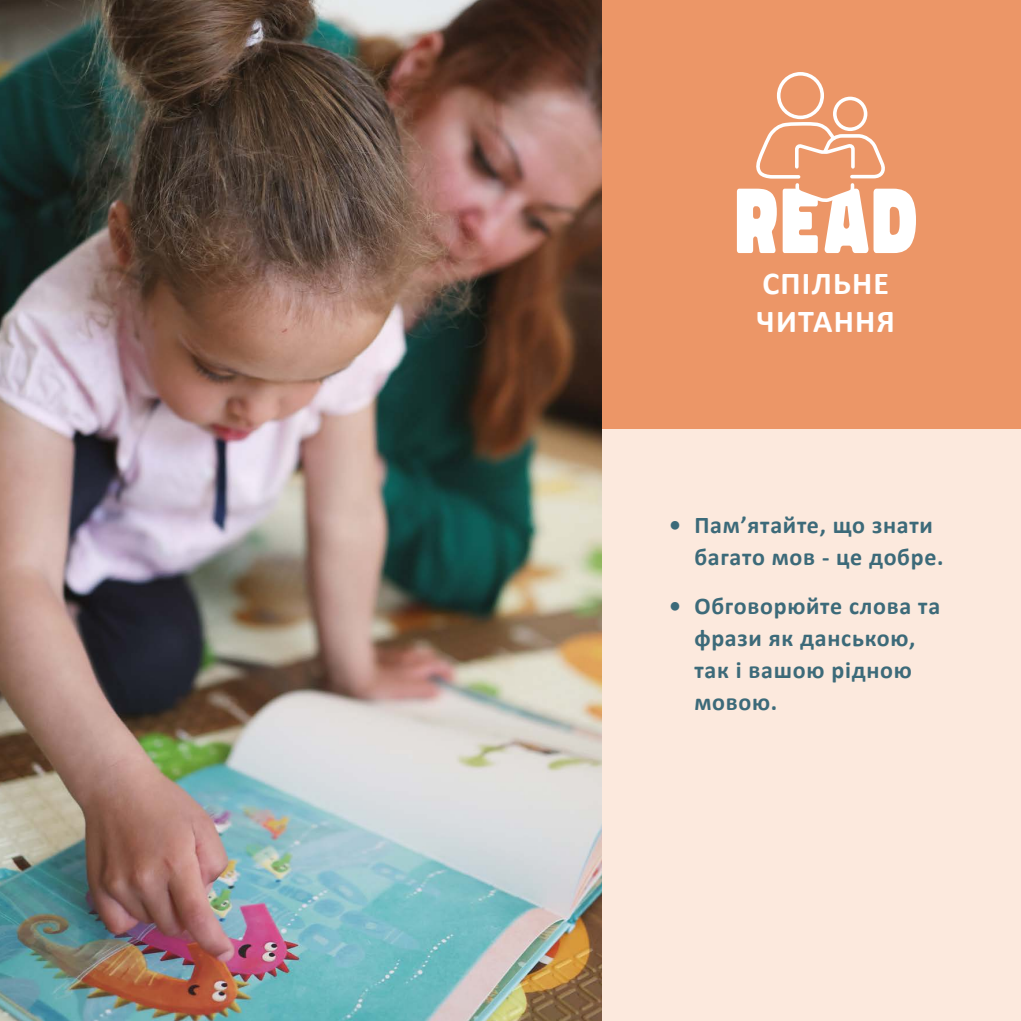
<style>
.page{position:relative;width:1021px;height:1021px;background:#fff}
.page>*{position:absolute;margin:0;border:0;box-sizing:border-box;transform-origin:0 0}
.t1{font:87.4px "Spot";color:#fff}
.t2{font:700 32px/38px "Calibri";letter-spacing:.04em;color:#fff}
.t3{font:700 24px/32px "Calibri";letter-spacing:.03em;color:#3c6a79}
</style>
<div class="page">
<div style="left:599px;top:425px;width:421px;height:595px;background:#fce9dd"></div>
<div style="left:601px;top:0;width:419px;height:428px;background:#ec9667"></div>
<img style="left:0;top:0;width:601px;height:1020px">
<div style="left:777px;top:72px;width:47px;height:47px;border:4px solid #fff;border-radius:50%"></div>
<div style="left:833px;top:97px;width:34px;height:34px;border:4px solid #fff;border-radius:50%"></div>
<svg style="left:756px;top:120px;width:129px;height:82px"></svg>
<h1 class="t1" style="left:734px;top:180px;width:184px">Read</h1>
<h2 class="t2" style="left:756px;top:264px;width:140px">СПІЛЬНЕ<br>ЧИТАННЯ</h2>
<p class="t3" style="left:694px;top:508px;width:251px;text-indent:-25px">• Пам’ятайте, що знати багато мов - це добре.</p>
<p class="t3" style="left:694px;top:589px;width:247px;text-indent:-25px">• Обговорюйте слова та фрази як данською, так і вашою рідною мовою.</p>
</div>
